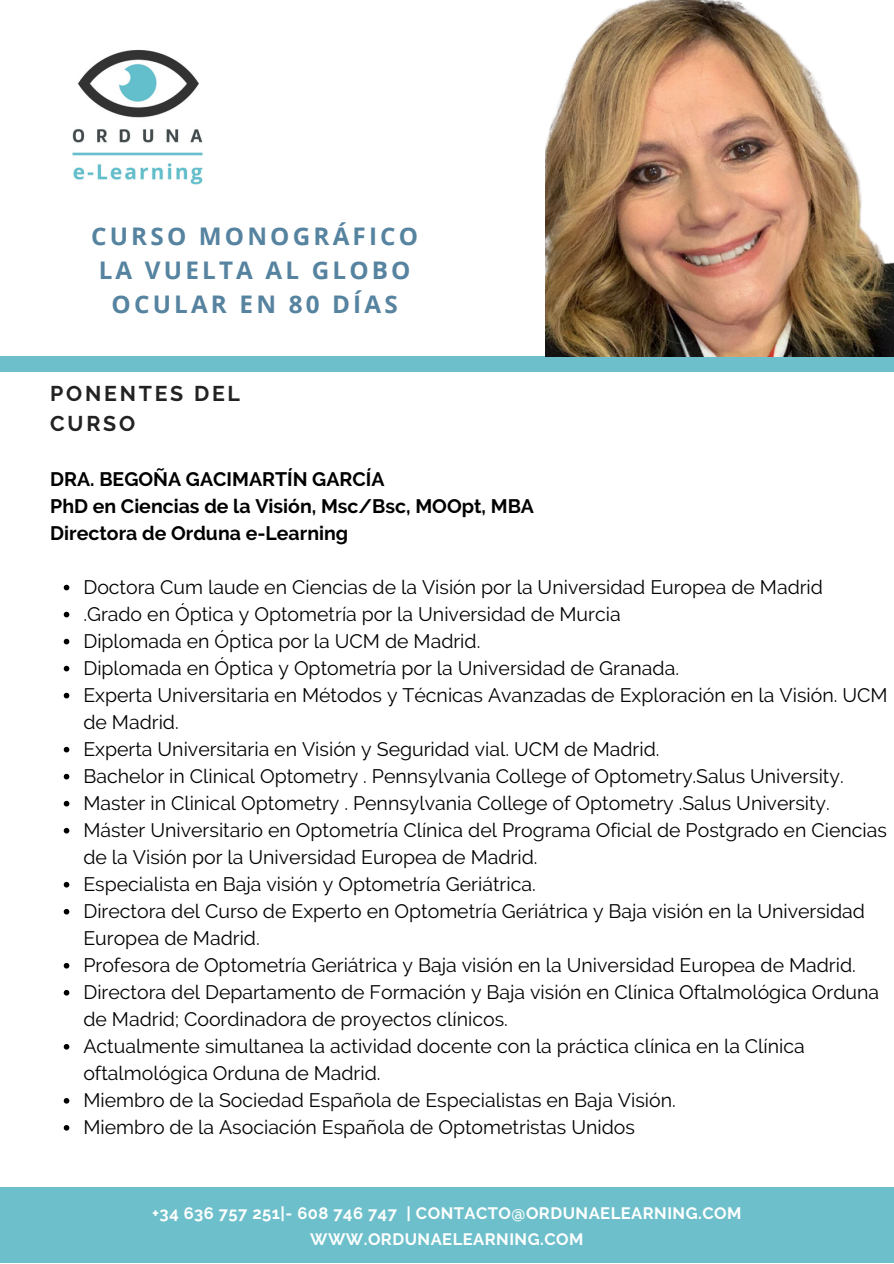
<style>
.page{position:relative;width:894px;height:1264px;background:#fff}
.page>*{position:absolute;margin:0;border:0;box-sizing:border-box;transform-origin:0 0}
.t1{font:700 24.3px/33.9px "Open Sans";letter-spacing:.13em;color:#56839f;text-align:center}
.t2{font:700 21.3px/29.7px "Raleway";letter-spacing:.13em;color:#222}
.t3{font:19.5px/27px "Raleway";color:#000}
.t4{font:700 19.5px/27px "Raleway";color:#000}
.t5{font:700 16.5px/25.8px "Raleway";letter-spacing:.03em;color:#fff;text-align:center}
</style>
<div class="page">
<div style="left:0;top:1186px;width:893px;height:76px;background:#6dc0cb"></div>
<div style="left:0;top:357px;width:893px;height:14px;background:#6dc0cb"></div>
<img style="left:545px;top:0;width:348px;height:357px">
<svg style="left:64px;top:584px;width:5px;height:6px"></svg>
<svg style="left:64px;top:611px;width:5px;height:6px"></svg>
<svg style="left:64px;top:638px;width:5px;height:6px"></svg>
<svg style="left:64px;top:665px;width:5px;height:6px"></svg>
<svg style="left:64px;top:692px;width:5px;height:6px"></svg>
<svg style="left:64px;top:746px;width:5px;height:6px"></svg>
<svg style="left:64px;top:773px;width:5px;height:6px"></svg>
<svg style="left:64px;top:800px;width:5px;height:6px"></svg>
<svg style="left:64px;top:827px;width:5px;height:6px"></svg>
<svg style="left:64px;top:881px;width:5px;height:6px"></svg>
<svg style="left:64px;top:908px;width:5px;height:6px"></svg>
<svg style="left:64px;top:963px;width:5px;height:5px"></svg>
<svg style="left:64px;top:990px;width:5px;height:5px"></svg>
<svg style="left:64px;top:1044px;width:5px;height:5px"></svg>
<svg style="left:64px;top:1098px;width:5px;height:5px"></svg>
<svg style="left:64px;top:1125px;width:5px;height:5px"></svg>
<img style="left:72px;top:49px;width:131px;height:136px">
<p class="t1" style="left:91px;top:219px;width:328px">CURSO MONOGRÁFICO<br>LA VUELTA AL GLOBO<br>OCULAR EN 80 DÍAS</p>
<p class="t2" style="left:50px;top:379px;width:191px">PONENTES DEL<br>CURSO</p>
<h1 class="t4" style="left:50px;top:465px;width:485px">DRA. BEGOÑA GACIMARTÍN GARCÍA<br>PhD en Ciencias de la Visión, Msc/Bsc, MOOpt, MBA<br>Directora de Orduna e-Learning</h1>
<p class="t3" style="left:83px;top:573px;width:741px">Doctora Cum laude en Ciencias de la Visión por la Universidad Europea de Madrid</p>
<p class="t3" style="left:83px;top:600px;width:538px">.Grado en Óptica y Optometría por la Universidad de Murcia</p>
<h2 class="t3" style="left:83px;top:627px;width:398px">Diplomada en Óptica por la UCM de Madrid.</h2>
<h3 class="t3" style="left:83px;top:654px;width:597px">Diplomada en Óptica y Optometría por la Universidad de Granada.</h3>
<p class="t3" style="left:83px;top:681px;width:805px">Experta Universitaria en Métodos y Técnicas Avanzadas de Exploración en la Visión. UCM de Madrid.</p>
<p class="t3" style="left:83px;top:735px;width:577px">Experta Universitaria en Visión y Seguridad vial. UCM de Madrid.</p>
<p class="t3" style="left:83px;top:762px;width:761px">Bachelor in Clinical Optometry . Pennsylvania College of Optometry.Salus University.</p>
<p class="t3" style="left:83px;top:789px;width:747px">Master in Clinical Optometry . Pennsylvania College of Optometry .Salus University.</p>
<p class="t3" style="left:83px;top:816px;width:804px">Máster Universitario en Optometría Clínica del Programa Oficial de Postgrado en Ciencias de la Visión por la Universidad Europea de Madrid.</p>
<p class="t3" style="left:83px;top:870px;width:453px">Especialista en Baja visión y Optometría Geriátrica.</p>
<p class="t3" style="left:83px;top:897px;width:783px">Directora del Curso de Experto en Optometría Geriátrica y Baja visión en la Universidad<br>Europea de Madrid.</p>
<p class="t3" style="left:83px;top:951px;width:773px">Profesora de Optometría Geriátrica y Baja visión en la Universidad Europea de Madrid.</p>
<p class="t3" style="left:83px;top:978px;width:797px">Directora del Departamento de Formación y Baja visión en Clínica Oftalmológica Orduna de Madrid; Coordinadora de proyectos clínicos.</p>
<p class="t3" style="left:83px;top:1032px;width:722px">Actualmente simultanea la actividad docente con la práctica clínica en la Clínica oftalmológica Orduna de Madrid.</p>
<p class="t3" style="left:83px;top:1086px;width:593px">Miembro de la Sociedad Española de Especialistas en Baja Visión.</p>
<p class="t3" style="left:83px;top:1113px;width:553px">Miembro de la Asociación Española de Optometristas Unidos</p>
<p class="t5" style="left:152px;top:1199px;width:590px">+34 636 757 251|- 608 746 747 | CONTACTO@ORDUNAELEARNING.COM<br>WWW.ORDUNAELEARNING.COM</p>
</div>
